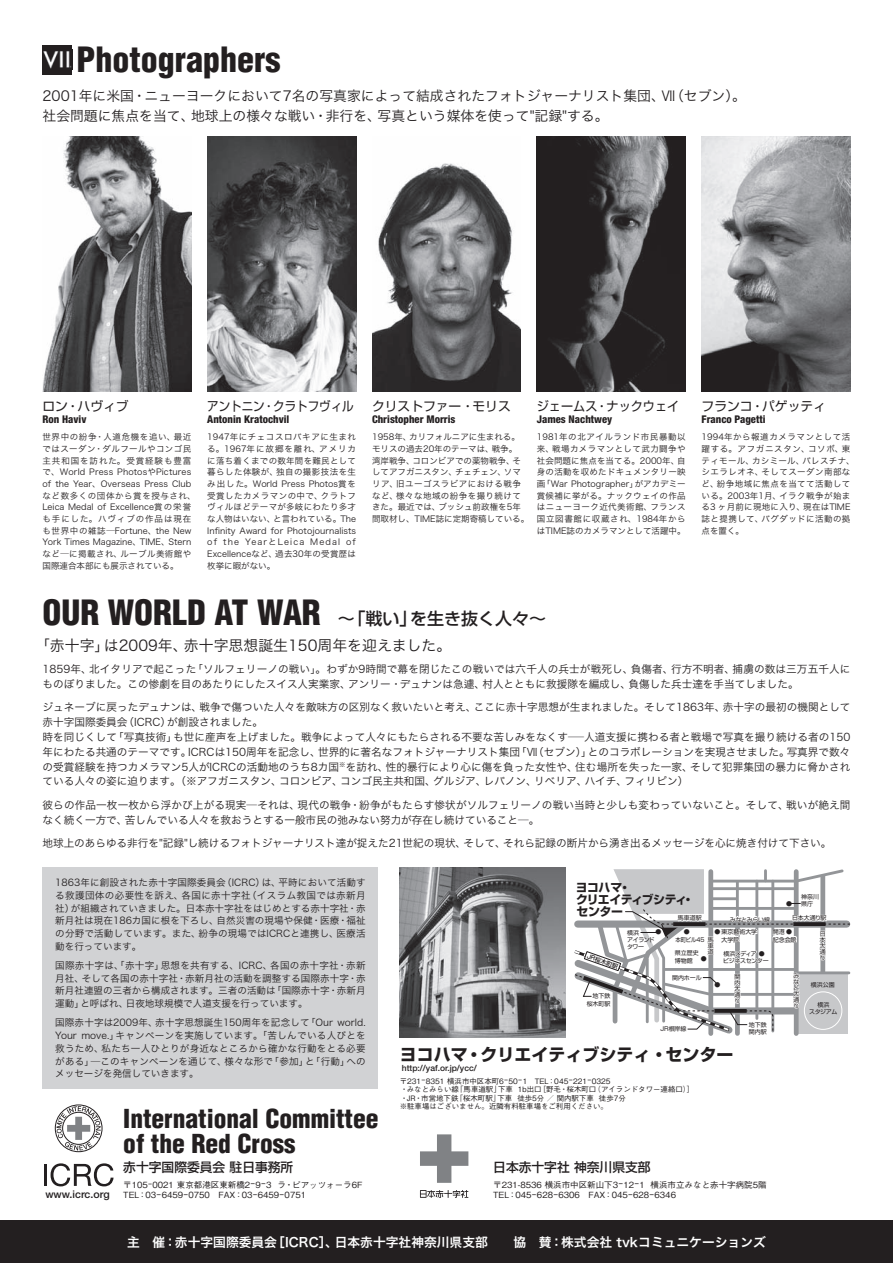
<style>
.page{position:relative;width:893px;height:1263px;background:#fff}
.page>*{position:absolute;margin:0;border:0;box-sizing:border-box;transform-origin:0 0}
.t1{font:900 condensed 34.05px "Helvetica";color:#231f20}
.t2{font:900 condensed 25.5px/25.5px "Helvetica";color:#231f20}
.t3{font:700 16.95px "Shin Go Pro";color:#231f20}
.t4{font:14.85px "Hira Kaku Pro W3";color:#231f20}
.t5{font:13.8px/19.2px "Hira Kaku Pro W3";color:#231f20}
.t6{font:12.75px "Hira Kaku Pro W6";color:#fff}
.t7{font:12.75px "Shin Go Pro";color:#231f20}
.t8{font:500 12.75px "Shin Go Pro";color:#231f20}
.t9{font:12.75px "Shin Go Pro";color:#231f20;scale:.9 1}
.t10{font:12.75px "Shin Go Pro";color:#231f20;scale:.95 1}
.t11{font:700 11.85px/11.9px "Shin Go Pro";letter-spacing:-.045em;color:#231f20}
.t12{font:10.65px/14.9px "Hira Kaku Pro W3";color:#231f20}
.t13{font:800 condensed 10.65px "Helvetica Neue";color:#231f20}
.t14{font:500 10.65px "Helvetica Neue";color:#231f20}
.t15{font:9.6px/12.8px "Hira Kaku Pro W3";color:#231f20;text-align:justify}
.t16{font:8.55px/11.7px "Hira Kaku Pro W3";letter-spacing:.03em;color:#231f20;text-align:justify}
.t17{font:8.55px/11.7px "Hira Kaku Pro W3";letter-spacing:.05em;color:#231f20}
.t18{font:8.55px/11.7px "Hira Kaku Pro W3";color:#231f20}
.t19{font:500 8.55px/10.6px "Gothic BBB Pro";color:#231f20}
.t20{font:500 8.55px "Helvetica Neue";color:#231f20}
.t21{font:500 7.5px/8.6px "Gothic BBB Pro";color:#231f20}
.t22{font:6px/6px "Shin Go Pro";color:#231f20}
.t23{font:6px/7.2px "Shin Go Pro";letter-spacing:-.05em;color:#231f20}
.t24{font:6px/7.2px "Shin Go Pro";letter-spacing:-.055em;color:#231f20}
.t25{font:500 6px "Shin Go Pro";color:#231f20}
.t26{font:6px "Shin Go Pro";color:#231f20;scale:.9 1}
.s1{font-family:"Shin Go Pro";font-weight:500;font-stretch:normal;font-size:16.95px}
.s2{font-size:7.5px}
</style>
<div class="page">
<img style="left:537px;top:136px;width:149px;height:255px">
<div style="left:43px;top:867px;width:335px;height:222px;background:#d1d2d4"></div>
<img style="left:207px;top:136px;width:149px;height:255px">
<img style="left:702px;top:136px;width:148px;height:255px">
<img style="left:372px;top:163px;width:149px;height:228px">
<img style="left:43px;top:136px;width:148px;height:255px">
<img style="left:400px;top:867px;width:166px;height:170px">
<svg style="left:574px;top:869px;width:276px;height:167px"></svg>
<div style="left:55px;top:1104px;width:47px;height:48px;border:1px solid #231f20;border-radius:50%"></div>
<svg style="left:56px;top:1106px;width:45px;height:44px"></svg>
<hr style="left:44px;top:1164px;width:3px;height:22px;background:#231f20">
<svg style="left:51px;top:1163px;width:63px;height:23px"></svg>
<svg style="left:420px;top:1134px;width:48px;height:49px"></svg>
<svg style="left:420px;top:1190px;width:48px;height:8px"></svg>
<div style="left:43px;top:45px;width:29px;height:29px;background:#231f20"></div>
<img style="left:43px;top:51px;width:29px;height:18px">
<div style="left:0;top:1220px;width:893px;height:43px;background:#231f20"></div>
<h1 class="t1" style="left:77px;top:39px;width:206px">Photographers</h1>
<p class="t5" style="left:43px;top:86px;width:705px">2001年に米国・ニューヨークにおいて7名の写真家によって結成されたフォトジャーナリスト集団、Ⅶ（セブン）。社会問題に焦点を当て、地球上の様々な戦い・非行を、写真という媒体を使って"記録"する。</p>
<p class="t7" style="left:43px;top:396px;width:88px">ロン・ハヴィブ</p>
<p class="t13" style="left:43px;top:412px;width:45px">Ron Haviv</p>
<p class="t16" style="left:43px;top:430px;width:155px;text-align:left">世界中の紛争・人道危機を追い、最近ではスーダン・ダルフールやコンゴ民主共和国を訪れた。受賞経験も豊富で、World Press PhotosやPictures of the Year、Overseas Press Clubなど数多くの団体から賞を授与され、<br>Leica Medal of Excellence賞の栄誉も手にした。ハヴィブの作品は現在も世界中の雑誌─Fortune、the New<br>York Times Magazine、TIME、Sternなど─に掲載され、ルーブル美術館や国際連合本部にも展示されている。</p>
<p class="t9" style="left:207px;top:396px;width:164px">アントニン・クラトフヴィル</p>
<p class="t13" style="left:207px;top:412px;width:83px">Antonin Kratochvil</p>
<p class="t16" style="left:207px;top:430px;width:150px">1947年にチェコスロバキアに生まれる。1967年に故郷を離れ、アメリカに落ち着くまでの数年間を難民として暮らした体験が、独自の撮影技法を生み出した。World Press Photos賞を受賞したカメラマンの中で、クラトフヴィルほどテーマが多岐にわたり多才な人物はいない、と言われている。The Infinity Award for Photojournalists of the YearとLeica Medal of Excellenceなど、過去30年の受賞歴は枚挙に暇がない。</p>
<p class="t7" style="left:372px;top:396px;width:140px">クリストファー・モリス</p>
<p class="t13" style="left:372px;top:412px;width:85px">Christopher Morris</p>
<p class="t18" style="left:372px;top:430px;width:159px">1958年、カリフォルニアに生まれる。モリスの過去20年のテーマは、戦争。<br>湾岸戦争、コロンビアでの薬物戦争、そしてアフガニスタン、チェチェン、ソマリア、旧ユーゴスラビアにおける戦争など、様々な地域の紛争を撮り続けてきた。最近では、ブッシュ前政権を5年間取材し、TIME誌に定期寄稿している。</p>
<p class="t10" style="left:537px;top:396px;width:151px">ジェームス・ナックウェイ</p>
<p class="t13" style="left:537px;top:412px;width:77px">James Nachtwey</p>
<p class="t16" style="left:537px;top:430px;width:150px">1981年の北アイルランド市民暴動以来、戦場カメラマンとして武力闘争や社会問題に焦点を当てる。2000年、自身の活動を収めたドキュメンタリー映画「War Photographer」がアカデミー賞候補に挙がる。ナックウェイの作品はニューヨーク近代美術館、フランス国立図書館に収蔵され、1984年からはTIME誌のカメラマンとして活躍中。</p>
<p class="t7" style="left:702px;top:396px;width:126px">フランコ・パゲッティ</p>
<p class="t13" style="left:702px;top:412px;width:65px">Franco Pagetti</p>
<p class="t17" style="left:702px;top:430px;width:155px">1994年から報道カメラマンとして活躍する。アフガニスタン、コソボ、東ティモール、カシミール、パレスチナ、シエラレオネ、そしてスーダン南部など、紛争地域に焦点を当てて活動している。2003年1月、イラク戦争が始まる3 ヶ月前に現地に入り、現在はTIME誌と提携して、バグダッドに活動の拠点を置く。</p>
<h1 class="t1" style="left:43px;top:591px;width:505px">OUR WORLD AT WAR <span class="s1">～「戦い」を生き抜く人々～</span></h1>
<h3 class="t4" style="left:35px;top:632px;width:418px">「赤十字」は2009年、赤十字思想誕生150周年を迎えました。</h3>
<p class="t12" style="left:43px;top:660px;width:809px">1859年、北イタリアで起こった「ソルフェリーノの戦い」。わずか9時間で幕を閉じたこの戦いでは六千人の兵士が戦死し、負傷者、行方不明者、捕虜の数は三万五千人にものぼりました。この惨劇を目のあたりにしたスイス人実業家、アンリー・デュナンは急遽、村人とともに救援隊を編成し、負傷した兵士達を手当てしました。</p>
<p class="t12" style="left:43px;top:699px;width:810px">ジュネーブに戻ったデュナンは、戦争で傷ついた人々を敵味方の区別なく救いたいと考え、ここに赤十字思想が生まれました。そして1863年、赤十字の最初の機関として赤十字国際委員会（ICRC）が創設されました。<br>時を同じくして「写真技術」も世に産声を上げました。戦争によって人々にもたらされる不要な苦しみをなくす─人道支援に携わる者と戦場で写真を撮り続ける者の150年にわたる共通のテーマです。ICRCは150周年を記念し、世界的に著名なフォトジャーナリスト集団「Ⅶ（セブン）」とのコラボレーションを実現させました。写真界で数々の受賞経験を持つカメラマン5人がICRCの活動地のうち8カ国<sup>※</sup>を訪れ、性的暴行により心に傷を負った女性や、住む場所を失った一家、そして犯罪集団の暴力に脅かされている人々の姿に迫ります。（※アフガニスタン、コロンビア、コンゴ民主共和国、グルジア、レバノン、リベリア、ハイチ、フィリピン）</p>
<p class="t12" style="left:43px;top:797px;width:809px">彼らの作品一枚一枚から浮かび上がる現実─それは、現代の戦争・紛争がもたらす惨状がソルフェリーノの戦い当時と少しも変わっていないこと。そして、戦いが絶え間なく続く一方で、苦しんでいる人々を救おうとする一般市民の弛みない努力が存在し続けていること─。</p>
<p class="t12" style="left:43px;top:835px;width:790px">地球上のあらゆる非行を"記録"し続けるフォトジャーナリスト達が捉えた21世紀の現状、そして、それら記録の断片から湧き出るメッセージを心に焼き付けて下さい。</p>
<p class="t15" style="left:55px;top:875px;width:312px">1863年に創設された赤十字国際委員会（ICRC）は、平時において活動する救護団体の必要性を訴え、各国に赤十字社（イスラム教国では赤新月社）が組織されていきました。日本赤十字社をはじめとする赤十字社・赤新月社は現在186カ国に根を下ろし、自然災害の現場や保健・医療・福祉の分野で活動しています。また、紛争の現場ではICRCと連携し、医療活動を行っています。</p>
<p class="t15" style="left:55px;top:958px;width:312px">国際赤十字は、「赤十字」思想を共有する、ICRC、各国の赤十字社・赤新月社、そして各国の赤十字社・赤新月社の活動を調整する国際赤十字・赤新月社連盟の三者から構成されます。三者の活動は「国際赤十字・赤新月運動」と呼ばれ、日夜地球規模で人道支援を行っています。</p>
<p class="t15" style="left:55px;top:1016px;width:312px">国際赤十字は2009年、赤十字思想誕生150周年を記念して「Our world.<br>Your move.」キャンペーンを実施しています。「苦しんでいる人びとを救うため、私たち一人ひとりが身近なところから確かな行動をとる必要がある」─このキャンペーンを通じて、様々な形で「参加」と「行動」へのメッセージを発信していきます。</p>
<p class="t11" style="left:576px;top:881px;width:120px">ヨコハマ・<br>クリエイティブシティ・センター</p>
<p class="t22" style="left:801px;top:892px;width:19px;line-height:7.2px">神奈川県庁</p>
<p class="t22" style="left:786px;top:900px;width:7px">●</p>
<p class="t22" style="left:678px;top:914px;width:25px">馬車道駅</p>
<p class="t22" style="left:792px;top:914px;width:36px">日本大通り駅</p>
<p class="t23" style="left:730px;top:915px;width:42px">みなとみらい線</p>
<p class="t22" style="left:721px;top:928px;width:37px;line-height:7.2px;text-indent:-7px">● 東京藝術大学大学院</p>
<p class="t22" style="left:773px;top:928px;width:25px;line-height:7.2px">開港●記念会館</p>
<p class="t22" style="left:655px;top:928px;width:7px">●</p>
<p class="t22" style="left:684px;top:928px;width:7px">●</p>
<p class="t24" style="left:627px;top:928px;width:29px">横浜<br>アイランドタワー</p>
<p class="t22" style="left:820px;top:930px;width:7px;text-align:justify">日本大通り</p>
<p class="t26" style="left:675px;top:934px;width:34px">本町ビル45</p>
<p class="t22" style="left:708px;top:936px;width:7px;text-align:justify">馬車道</p>
<p class="t22" style="left:675px;top:949px;width:25px;line-height:7.2px">県立歴史博物館</p>
<p class="t23" style="left:723px;top:949px;width:47px">横浜メディア ●ビジネスセンター</p>
<p class="t25" style="left:589px;top:951px;width:34px;rotate:19deg">JR桜木町駅</p>
<p class="t22" style="left:587px;top:992px;width:25px;line-height:7.2px;text-align:right">地下鉄桜木町駅</p>
<p class="t22" style="left:701px;top:955px;width:7px">●</p>
<p class="t22" style="left:734px;top:973px;width:7px;text-align:justify">関内大通り</p>
<p class="t22" style="left:793px;top:972px;width:7px;text-align:justify">みなと大通り</p>
<p class="t22" style="left:672px;top:974px;width:31px">関内ホール</p>
<p class="t22" style="left:714px;top:980px;width:7px">●</p>
<p class="t22" style="left:811px;top:981px;width:25px">横浜公園</p>
<p class="t22" style="left:809px;top:1000px;width:30px;line-height:7.2px;text-align:center">横浜<br>スタジアム</p>
<p class="t22" style="left:749px;top:1021px;width:19px">地下鉄</p>
<p class="t22" style="left:660px;top:1025px;width:28px">JR根岸線</p>
<p class="t22" style="left:749px;top:1028px;width:19px">関内駅</p>
<h3 class="t3" style="left:400px;top:1041px;width:335px">ヨコハマ・クリエイティブシティ・センター</h3>
<p class="t20" style="left:402px;top:1063px;width:76px">http://yaf.or.jp/ycc/</p>
<p class="t21" style="left:400px;top:1075px;width:296px">〒231-8351 横浜市中区本町6-50-1　TEL：045-221-0325<br>・みなとみらい線「馬車道駅」下車 1b出口［野毛・桜木町口（アイランドタワー連絡口）］・JR・市営地下鉄「桜木町駅」下車 徒歩5分 ／ 関内駅下車 徒歩7分<br>※駐車場はございません。近隣有料駐車場をご利用ください。</p>
<h2 class="t2" style="left:123px;top:1105px;width:257px">International Committee of the Red Cross</h2>
<p class="t8" style="left:123px;top:1157px;width:172px">赤十字国際委員会 駐日事務所</p>
<p class="t19" style="left:123px;top:1178px;width:241px">〒105<span class="s2">-</span>0021 東京都港区東新橋2-9-3 ラ・ピアッツォーラ6F<br>TEL：03-6459-0750　FAX：03-6459-0751</p>
<p class="t8" style="left:493px;top:1157px;width:159px">日本赤十字社 神奈川県支部</p>
<p class="t19" style="left:493px;top:1178px;width:275px">〒231-8536 横浜市中区新山下3-12-1 横浜市立みなと赤十字病院5階<br>TEL：045-628-6306　FAX：045-628-6346</p>
<p class="t14" style="left:45px;top:1187px;width:66px">www.icrc.org</p>
<p class="t6" style="left:127px;top:1230px;width:640px">主　催：赤十字国際委員会［ICRC］、日本赤十字社神奈川県支部　　協　賛：株式会社 tvkコミュニケーションズ</p>
</div>
